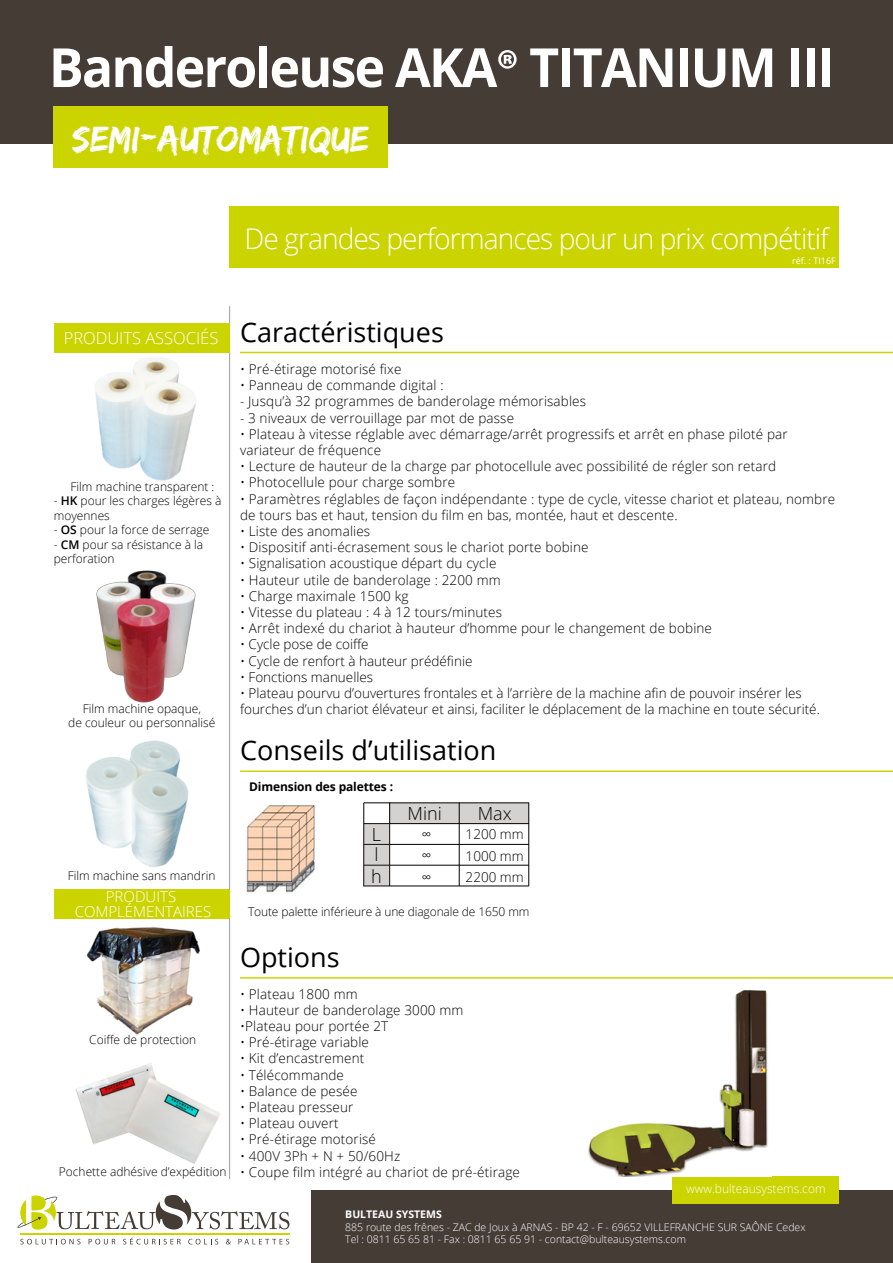
<style>
.page{position:relative;width:893px;height:1263px;background:#fff}
.page>*{position:absolute;margin:0;border:0;box-sizing:border-box;transform-origin:0 0}
.t1{font:700 54px "Open Sans";letter-spacing:-.035em;color:#fff;scale:.96 1}
.t2{font:37.5px "Edo";color:#fff}
.t3{font:300 28.5px "Open Sans";letter-spacing:-.035em;color:#fff}
.t4{font:27px "Open Sans";color:#000}
.t5{font:300 18px/21px "Open Sans";color:#000}
.t6{font:300 16.5px "Open Sans";color:#fff}
.t7{font:300 15px/15px "Open Sans";color:#fff;text-align:center}
.t8{font:300 13.5px/21.5px "Open Sans";letter-spacing:.01em;color:#000}
.t9{font:300 12px/14.4px "Open Sans";color:#000}
.t10{font:300 12px "Open Sans";color:#fff}
.t11{font:700 12px "Open Sans";letter-spacing:-.01em;color:#000}
.t12{font:300 10.5px/12.6px "Open Sans";color:#fff}
.t13{font:700 10.5px "Open Sans";color:#fff}
.t14{font:9px "Open Sans";color:#fff}
.s1{font-family:"Myriad Pro"}
.s2{font-weight:600}
</style>
<div class="page">
<div style="left:0;top:0;width:893px;height:144px;background:#453c36"></div>
<div style="left:230px;top:206px;width:609px;height:62px;background:#ccd400"></div>
<hr style="left:229px;top:306px;width:1px;height:873px;background:#9d9d9c">
<div style="left:54px;top:323px;width:176px;height:30px;background:#ccd400"></div>
<svg style="left:20px;top:1239px;width:61px;height:5px"></svg>
<svg style="left:89px;top:1239px;width:26px;height:5px"></svg>
<svg style="left:123px;top:1237px;width:58px;height:7px"></svg>
<svg style="left:188px;top:1239px;width:30px;height:5px"></svg>
<svg style="left:226px;top:1239px;width:5px;height:5px"></svg>
<svg style="left:238px;top:1239px;width:51px;height:5px"></svg>
<hr style="left:20px;top:1233px;width:269px;height:2px;background:#ccd400">
<svg style="left:17px;top:1195px;width:272px;height:35px"></svg>
<div style="left:311px;top:1189px;width:582px;height:74px;background:#453c36"></div>
<div style="left:673px;top:1177px;width:166px;height:27px;background:#ccd400"></div>
<div style="left:53px;top:106px;width:335px;height:62px;background:#ccd400"></div>
<img style="left:588px;top:990px;width:180px;height:187px">
<hr style="left:240px;top:352px;width:653px;height:1px;background:#ccd400">
<hr style="left:240px;top:977px;width:653px;height:2px;background:#ccd400">
<img style="left:95px;top:357px;width:101px;height:124px">
<img style="left:86px;top:740px;width:103px;height:127px">
<div style="left:54px;top:889px;width:175px;height:30px;background:#ccd400"></div>
<img style="left:86px;top:927px;width:114px;height:107px">
<img style="left:75px;top:1063px;width:145px;height:101px">
<img style="left:96px;top:570px;width:100px;height:133px">
<hr style="left:240px;top:770px;width:653px;height:2px;background:#ccd400">
<div style="left:389px;top:803px;width:139px;height:21px;background:#d4d2d1"></div>
<hr style="left:364px;top:802px;width:165px;height:1px;background:#000">
<hr style="left:364px;top:823px;width:165px;height:1px;background:#000">
<hr style="left:364px;top:844px;width:165px;height:1px;background:#000">
<hr style="left:364px;top:865px;width:165px;height:1px;background:#000">
<hr style="left:364px;top:885px;width:165px;height:1px;background:#000">
<hr style="left:363px;top:803px;width:1px;height:83px;background:#000">
<hr style="left:528px;top:803px;width:1px;height:83px;background:#000">
<hr style="left:389px;top:802px;width:1px;height:84px;background:#000">
<hr style="left:459px;top:802px;width:1px;height:84px;background:#000">
<svg style="left:363px;top:824px;width:27px;height:62px;background:#bebcbb"></svg>
<img style="left:246px;top:805px;width:69px;height:88px">
<h1 class="t1" style="left:49px;top:29px;width:820px">Banderoleuse AKA<span class="s1">®</span> TITANIUM III</h1>
<h2 class="t2" style="left:72px;top:117px;width:298px">SEMI-AUTOMATIQUE</h2>
<h3 class="t3" style="left:244px;top:219px;width:586px">De grandes performances pour un prix compétitif</h3>
<p class="t14" style="left:792px;top:255px;width:45px">réf. : TI16F</p>
<p class="t6" style="left:64px;top:327px;width:156px">PRODUITS ASSOCIÉS</p>
<p class="t9" style="left:71px;top:479px;width:145px">Film machine transparent :</p>
<p class="t9" style="left:54px;top:494px;width:169px">- <span class="s2">HK</span> pour les charges légères à moyennes</p>
<p class="t9" style="left:54px;top:522px;width:157px">- <span class="s2">OS</span> pour la force de serrage</p>
<p class="t9" style="left:54px;top:537px;width:151px">- <span class="s2">CM</span> pour sa résistance à la perforation</p>
<p class="t9" style="left:68px;top:701px;width:149px;text-align:center">Film machine opaque,<br>de couleur ou personnalisé</p>
<p class="t9" style="left:68px;top:868px;width:149px">Film machine sans mandrin</p>
<p class="t7" style="left:75px;top:889px;width:138px">PRODUITS<br>COMPLÉMENTAIRES</p>
<p class="t9" style="left:89px;top:1032px;width:108px">Coiffe de protection</p>
<p class="t9" style="left:59px;top:1164px;width:169px">Pochette adhésive d’expédition</p>
<h3 class="t4" style="left:240px;top:313px;width:205px">Caractéristiques</h3>
<p class="t8" style="left:240px;top:358px;width:163px">• Pré-étirage motorisé fixe</p>
<p class="t8" style="left:240px;top:374px;width:205px">• Panneau de commande digital :</p>
<p class="t8" style="left:240px;top:390px;width:348px">- Jusqu’à 32 programmes de banderolage mémorisables</p>
<p class="t8" style="left:240px;top:406px;width:276px">- 3 niveaux de verrouillage par mot de passe</p>
<p class="t8" style="left:240px;top:425px;width:549px;line-height:16.2px">• Plateau à vitesse réglable avec démarrage/arrêt progressifs et arrêt en phase piloté par variateur de fréquence</p>
<p class="t8" style="left:240px;top:455px;width:538px">• Lecture de hauteur de la charge par photocellule avec possibilité de régler son retard</p>
<p class="t8" style="left:240px;top:471px;width:217px">• Photocellule pour charge sombre</p>
<p class="t8" style="left:240px;top:490px;width:597px;line-height:16.2px">• Paramètres réglables de façon indépendante : type de cycle, vitesse chariot et plateau, nombre de tours bas et haut, tension du film en bas, montée, haut et descente.</p>
<p class="t8" style="left:240px;top:520px;width:132px">• Liste des anomalies</p>
<p class="t8" style="left:240px;top:536px;width:350px">• Dispositif anti-écrasement sous le chariot porte bobine</p>
<p class="t8" style="left:240px;top:552px;width:258px">• Signalisation acoustique départ du cycle</p>
<p class="t8" style="left:240px;top:568px;width:262px">• Hauteur utile de banderolage : 2200 mm</p>
<p class="t8" style="left:240px;top:585px;width:170px">• Charge maximale 1500 kg</p>
<p class="t8" style="left:240px;top:601px;width:264px">• Vitesse du plateau : 4 à 12 tours/minutes</p>
<p class="t8" style="left:240px;top:617px;width:473px">• Arrêt indexé du chariot à hauteur d’homme pour le changement de bobine</p>
<p class="t8" style="left:240px;top:633px;width:130px">• Cycle pose de coiffe</p>
<p class="t8" style="left:240px;top:649px;width:234px">• Cycle de renfort à hauteur prédéfinie</p>
<p class="t8" style="left:240px;top:666px;width:135px">• Fonctions manuelles</p>
<p class="t8" style="left:240px;top:685px;width:581px;line-height:16.2px">• Plateau pourvu d’ouvertures frontales et à l’arrière de la machine afin de pouvoir insérer les fourches d’un chariot élévateur et ainsi, faciliter le déplacement de la machine en toute sécurité.</p>
<h3 class="t4" style="left:240px;top:732px;width:258px">Conseils d’utilisation</h3>
<p class="t11" style="left:249px;top:778px;width:145px">Dimension des palettes :</p>
<h3 class="t5" style="left:371px;top:824px;width:12px">L l h</h3>
<h3 class="t5" style="left:407px;top:803px;width:36px">Mini</h3>
<h3 class="t5" style="left:478px;top:803px;width:36px">Max</h3>
<p class="t8" style="left:422px;top:823px;width:11px;text-align:justify">∞ ∞ ∞</p>
<p class="t8" style="left:466px;top:823px;width:60px;text-align:justify">1200 mm 1000 mm 2200 mm</p>
<p class="t9" style="left:248px;top:904px;width:283px">Toute palette inférieure à une diagonale de 1650 mm</p>
<h3 class="t4" style="left:240px;top:938px;width:101px">Options</h3>
<p class="t8" style="left:240px;top:982px;width:119px">• Plateau 1800 mm</p>
<p class="t8" style="left:240px;top:999px;width:225px">• Hauteur de banderolage 3000 mm</p>
<p class="t8" style="left:240px;top:1015px;width:150px">•Plateau pour portée 2T</p>
<p class="t8" style="left:240px;top:1031px;width:131px">• Pré-étirage variable</p>
<p class="t8" style="left:240px;top:1047px;width:126px">• Kit d’encastrement</p>
<p class="t8" style="left:240px;top:1063px;width:106px">• Télécommande</p>
<p class="t8" style="left:240px;top:1080px;width:119px">• Balance de pesée</p>
<p class="t8" style="left:240px;top:1096px;width:115px">• Plateau presseur</p>
<p class="t8" style="left:240px;top:1112px;width:100px">• Plateau ouvert</p>
<p class="t8" style="left:240px;top:1128px;width:137px">• Pré-étirage motorisé</p>
<p class="t8" style="left:240px;top:1144px;width:162px">• 400V 3Ph + N + 50/60Hz</p>
<p class="t8" style="left:240px;top:1161px;width:281px">• Coupe film intégré au chariot de pré-étirage</p>
<p class="t10" style="left:686px;top:1180px;width:141px">www.bulteausystems.com</p>
<p class="t13" style="left:345px;top:1207px;width:98px">BULTEAU SYSTEMS</p>
<p class="t12" style="left:345px;top:1220px;width:462px">885 route des frênes - ZAC de Joux à ARNAS - BP 42 - F - 69652 VILLEFRANCHE SUR SAÔNE Cedex<br>Tel : 0811 65 65 81 - Fax : 0811 65 65 91 - contact@bulteausystems.com</p>
</div>
